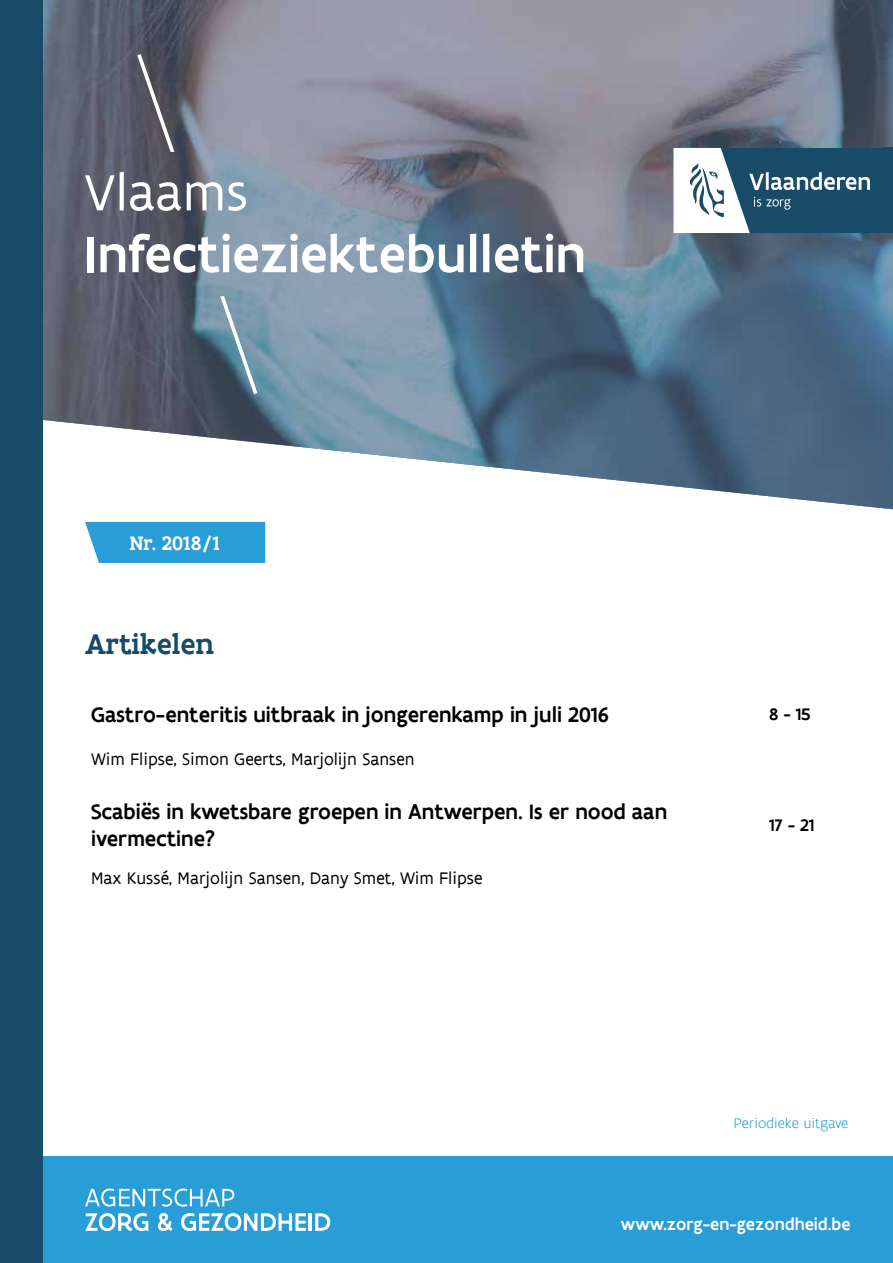
<style>
.page{position:relative;width:893px;height:1263px;background:#fff}
.page>*{position:absolute;margin:0;border:0;box-sizing:border-box;transform-origin:0 0}
.t1{font:500 30px "Flanders Art Serif";color:#184b67}
.t2{font:500 22.5px/27px "Flanders Art Sans";color:#000}
.t3{font:500 21px "Flanders Art Serif";color:#fff}
.t4{font:18px "Flanders Art Sans";color:#000}
.t5{font:500 18px "Flanders Art Sans";color:#fff}
.t6{font:500 18px "Flanders Art Sans";color:#000}
.t7{font:300 15px "Flanders Art Sans";color:#289dd6}
</style>
<div class="page">
<img style="left:43px;top:0;width:745px;height:254px">
<img style="left:788px;top:0;width:105px;height:509px">
<img style="left:43px;top:254px;width:272px;height:195px">
<img style="left:315px;top:254px;width:315px;height:205px">
<img style="left:630px;top:254px;width:158px;height:244px">
<img style="left:408px;top:458px;width:223px;height:24px">
<div style="left:0;top:1157px;width:893px;height:106px;background:#289dd6"></div>
<div style="left:0;top:0;width:43px;height:1263px;background:#184b67"></div>
<svg style="left:85px;top:1188px;width:149px;height:18px"></svg>
<svg style="left:85px;top:1213px;width:63px;height:18px"></svg>
<svg style="left:158px;top:1213px;width:15px;height:18px"></svg>
<svg style="left:181px;top:1213px;width:125px;height:18px"></svg>
<hr style="left:309px;top:1213px;width:3px;height:18px;background:#fff">
<svg style="left:315px;top:1213px;width:15px;height:18px"></svg>
<svg style="left:673px;top:148px;width:220px;height:85px"></svg>
<svg style="left:220px;top:296px;width:37px;height:98px;background:#718fa0"></svg>
<svg style="left:137px;top:54px;width:37px;height:98px;background:#61616a"></svg>
<svg style="left:85px;top:172px;width:39px;height:38px"></svg>
<svg style="left:130px;top:182px;width:51px;height:29px"></svg>
<svg style="left:187px;top:182px;width:35px;height:28px"></svg>
<svg style="left:228px;top:182px;width:18px;height:29px"></svg>
<div style="left:88px;top:237px;width:6px;height:35px;background:#fff"></div>
<svg style="left:100px;top:234px;width:364px;height:39px"></svg>
<svg style="left:470px;top:234px;width:6px;height:38px"></svg>
<svg style="left:483px;top:234px;width:6px;height:38px"></svg>
<svg style="left:495px;top:234px;width:88px;height:39px"></svg>
<div style="left:85px;top:522px;width:180px;height:41px;background:#289dd6"></div>
<p class="t3" style="left:130px;top:530px;width:92px">Nr. 2018/1</p>
<h1 class="t1" style="left:85px;top:625px;width:130px">Artikelen</h1>
<p class="t2" style="left:91px;top:701px;width:520px">Gastro-enteritis uitbraak in jongerenkamp in juli 2016</p>
<p class="t6" style="left:769px;top:703px;width:43px">8 - 15</p>
<p class="t4" style="left:91px;top:748px;width:325px">Wim Flipse, Simon Geerts, Marjolijn Sansen</p>
<p class="t2" style="left:91px;top:798px;width:578px">Scabiës in kwetsbare groepen in Antwerpen. Is er nood aan ivermectine?</p>
<p class="t6" style="left:769px;top:814px;width:46px">17 - 21</p>
<p class="t4" style="left:91px;top:867px;width:393px">Max Kussé, Marjolijn Sansen, Dany Smet, Wim Flipse</p>
<p class="t7" style="left:733px;top:1114px;width:116px">Periodieke uitgave</p>
<p class="t5" style="left:621px;top:1212px;width:231px">www.zorg-en-gezondheid.be</p>
</div>
